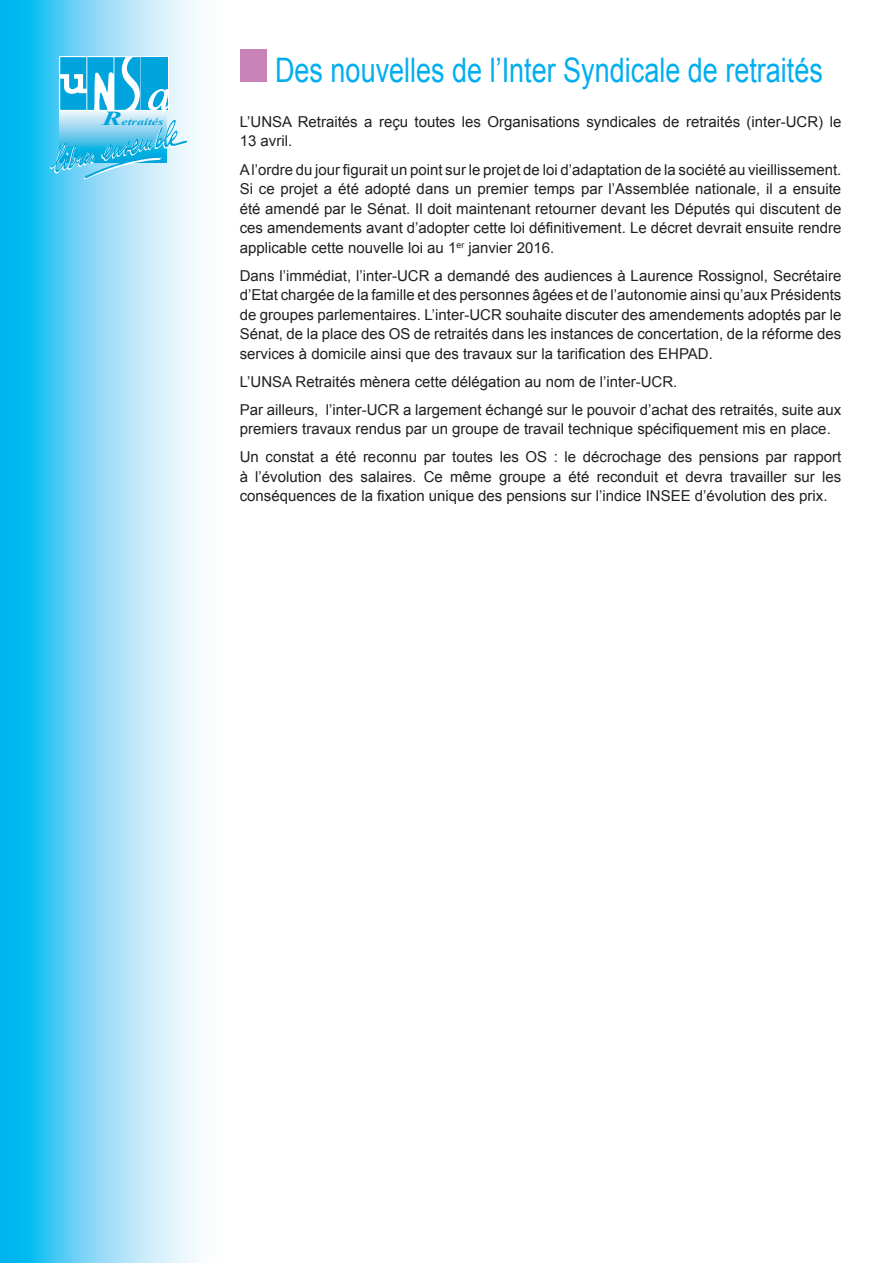
<style>
.page{position:relative;width:893px;height:1263px;background:#fff}
.page>*{position:absolute;margin:0;border:0;box-sizing:border-box;transform-origin:0 0}
.t1{font:33.75px "Arial";color:#00aeef;scale:.8 1}
.t2{font:15px/19.5px "Arial";color:#231f20;text-align:justify}
.t3{font:italic 700 9.75px "Times New Roman";color:#00a4dc;scale:1.44 1}
.s1{font-size:19.8px}
</style>
<div class="page">
<svg style="left:0;top:0;width:198px;height:1263px;background:#80d8f7"></svg>
<svg style="left:60px;top:111px;width:107px;height:8px"></svg>
<svg style="left:59px;top:56px;width:111px;height:55px"></svg>
<svg style="left:50px;top:119px;width:138px;height:60px;background:#7ad0ef"></svg>
<div style="left:240px;top:49px;width:27px;height:33px;background:#c782b8"></div>
<p class="t1" style="left:275px;top:48px;width:686px">Des nouvelles de l’Inter Syndicale de retraités</p>
<p class="t3" style="left:102px;top:114px;width:44px"><span class="s1">R</span>etraités</p>
<p class="t2" style="left:240px;top:112px;width:603px">L’UNSA Retraités a reçu toutes les Organisations syndicales de retraités (inter-UCR) le<br>13 avril.</p>
<p class="t2" style="left:240px;top:160px;width:603px">Al’ordre du jour figurait un point sur le projet de loi d’adaptation de la société au vieillissement.<br>Si ce projet a été adopté dans un premier temps par l’Assemblée nationale, il a ensuite été amendé par le Sénat. Il doit maintenant retourner devant les Députés qui discutent de ces amendements avant d’adopter cette loi définitivement. Le décret devrait ensuite rendre applicable cette nouvelle loi au 1<sup>er</sup> janvier 2016.</p>
<p class="t2" style="left:240px;top:266px;width:603px">Dans l’immédiat, l’inter-UCR a demandé des audiences à Laurence Rossignol, Secrétaire d’Etat chargée de la famille et des personnes âgées et de l’autonomie ainsi qu’aux Présidents de groupes parlementaires. L’inter-UCR souhaite discuter des amendements adoptés par le Sénat, de la place des OS de retraités dans les instances de concertation, de la réforme des services à domicile ainsi que des travaux sur la tarification des EHPAD.</p>
<p class="t2" style="left:240px;top:372px;width:439px">L’UNSA Retraités mènera cette délégation au nom de l’inter-UCR.</p>
<p class="t2" style="left:240px;top:400px;width:603px">Par ailleurs, l’inter-UCR a largement échangé sur le pouvoir d’achat des retraités, suite aux premiers travaux rendus par un groupe de travail technique spécifiquement mis en place.</p>
<p class="t2" style="left:240px;top:447px;width:603px">Un constat a été reconnu par toutes les OS : le décrochage des pensions par rapport à l’évolution des salaires. Ce même groupe a été reconduit et devra travailler sur les conséquences de la fixation unique des pensions sur l’indice INSEE d’évolution des prix.</p>
</div>
